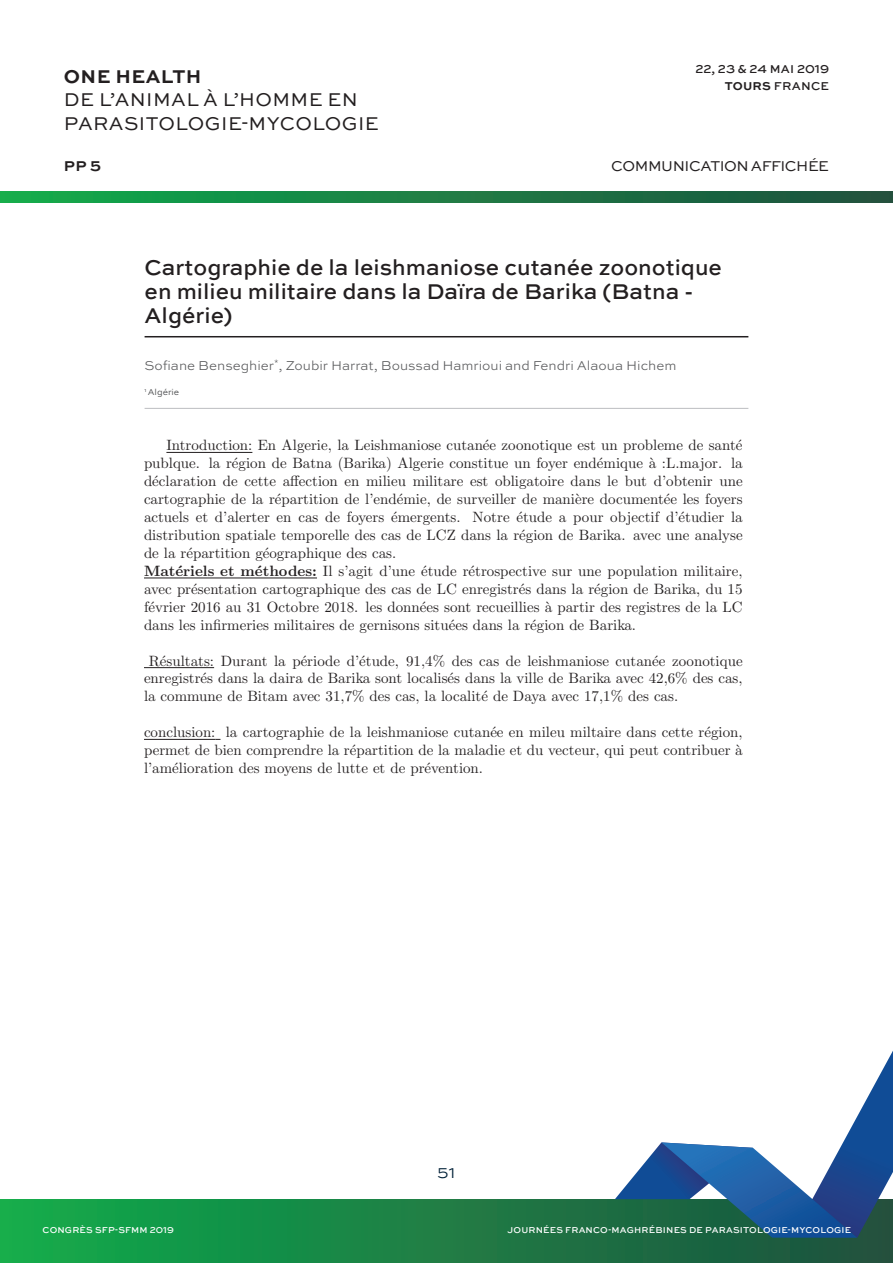
<style>
.page{position:relative;width:893px;height:1263px;background:#fff}
.page>*{position:absolute;margin:0;border:0;box-sizing:border-box;transform-origin:0 0}
.t1{font:500 22.5px/24px "Sweet Sans Pro";color:#231f20}
.t2{font:19.5px/23.4px "Sweet Sans Pro";letter-spacing:.02em;color:#231f20}
.t3{font:700 19.5px "Sweet Sans Pro";letter-spacing:.02em;color:#231f20}
.t4{font:300 18px "Sweet Sans Pro";color:#002037}
.t5{font:15px/18px "CMR10";color:#231f20;text-align:justify}
.t6{font:15px "Sweet Sans Pro";letter-spacing:-.03em;color:#231f20}
.t7{font:700 15px "Sweet Sans Pro";color:#231f20}
.t8{font:300 13.5px "Sweet Sans Pro";color:#57585a}
.t9{font:500 12px/16.5px "Sweet Sans Pro";letter-spacing:.02em;color:#231f20;text-align:right}
.t10{font:500 9px "Sweet Sans Pro";letter-spacing:.02em;color:#fff}
.t11{font:9px "Sweet Sans Pro";color:#57585a}
.s1{font-weight:700}
.s2{font-family:"CMBX10"}
</style>
<div class="page">
<div style="left:0;top:1199px;width:893px;height:64px;background:linear-gradient(to right,#13ac4c,#214f3e)"></div>
<svg style="left:615px;top:1051px;width:278px;height:187px"></svg>
<svg style="left:0;top:191px;width:893px;height:12px;background:#197d44"></svg>
<hr style="left:145px;top:336px;width:603px;height:1px;background:#231f20">
<hr style="left:145px;top:408px;width:603px;height:1px;background:#bcbdc0">
<hr style="left:166px;top:452px;width:86px;height:1px;background:#231f20">
<hr style="left:144px;top:578px;width:173px;height:1px;background:#231f20">
<hr style="left:144px;top:667px;width:70px;height:1px;background:#231f20">
<hr style="left:144px;top:739px;width:71px;height:1px;background:#231f20">
<h2 class="t3" style="left:64px;top:62px;width:139px">ONE HEALTH</h2>
<h2 class="t2" style="left:64px;top:87px;width:316px">DE L’ANIMAL À L’HOMME EN<br>PARASITOLOGIE-MYCOLOGIE</h2>
<p class="t7" style="left:64px;top:154px;width:39px">PP 5</p>
<p class="t9" style="left:695px;top:60px;width:135px">22, 23 &amp; 24 MAI 2019<br><span class="s1">TOURS</span> FRANCE</p>
<p class="t6" style="left:611px;top:155px;width:219px">COMMUNICATION AFFICHÉE</p>
<h1 class="t1" style="left:145px;top:255px;width:579px">Cartographie de la leishmaniose cutanée zoonotique en milieu militaire dans la Daïra de Barika (Batna -<br>Algérie)</h1>
<p class="t8" style="left:145px;top:356px;width:533px">Sofiane Benseghier<sup>*</sup>, Zoubir Harrat, Boussad Hamrioui and Fendri Alaoua Hichem</p>
<p class="t11" style="left:145px;top:386px;width:36px"><sup>1</sup> Algérie</p>
<p class="t5" style="left:335px;top:264px;width:219px"><sup>3</sup>Fendri Alaoua Hichem – Alg´erie</p>
<p class="t5" style="left:144px;top:438px;width:600px;text-align:left;text-indent:22px">Introduction: En Algerie, la Leishmaniose cutan´ee zoonotique est un probleme de sant´e publque. la r´egion de Batna (Barika) Algerie constitue un foyer end´emique `a :L.major. la d´eclaration de cette affection en milieu militare est obligatoire dans le but d’obtenir une cartographie de la r´epartition de l’end´emie, de surveiller de mani`ere document´ee les foyers actuels et d’alerter en cas de foyers ´emergents. Notre ´etude a pour objectif d’´etudier la distribution spatiale temporelle des cas de LCZ dans la r´egion de Barika. avec une analyse de la r´epartition g´eographique des cas.<br><span class="s2">Mat´eriels et m´ethodes:</span> Il s’agit d’une ´etude r´etrospective sur une population militaire, avec pr´esentation cartographique des cas de LC enregistr´es dans la r´egion de Barika, du 15 f´evrier 2016 au 31 Octobre 2018. les donn´ees sont recueillies `a partir des registres de la LC dans les infirmeries militaires de gernisons situ´ees dans la r´egion de Barika.</p>
<p class="t5" style="left:144px;top:653px;width:600px;text-indent:5px">R´esultats: Durant la p´eriode d’´etude, 91,4% des cas de leishmaniose cutan´ee zoonotique enregistr´es dans la daira de Barika sont localis´es dans la ville de Barika avec 42,6% des cas, la commune de Bitam avec 31,7% des cas, la localit´e de Daya avec 17,1% des cas.</p>
<p class="t5" style="left:144px;top:724px;width:600px">conclusion: la cartographie de la leishmaniose cutan´ee en mileu miltaire dans cette r´egion, permet de bien comprendre la r´epartition de la maladie et du vecteur, qui peut contribuer `a l’am´elioration des moyens de lutte et de pr´evention.</p>
<p class="t4" style="left:437px;top:1159px;width:20px">51</p>
<p class="t10" style="left:43px;top:1223px;width:133px">CONGRÈS SFP-SFMM 2019</p>
<p class="t10" style="left:507px;top:1223px;width:345px">JOURNÉES FRANCO-MAGHRÉBINES DE PARASITOLOGIE-MYCOLOGIE</p>
</div>
